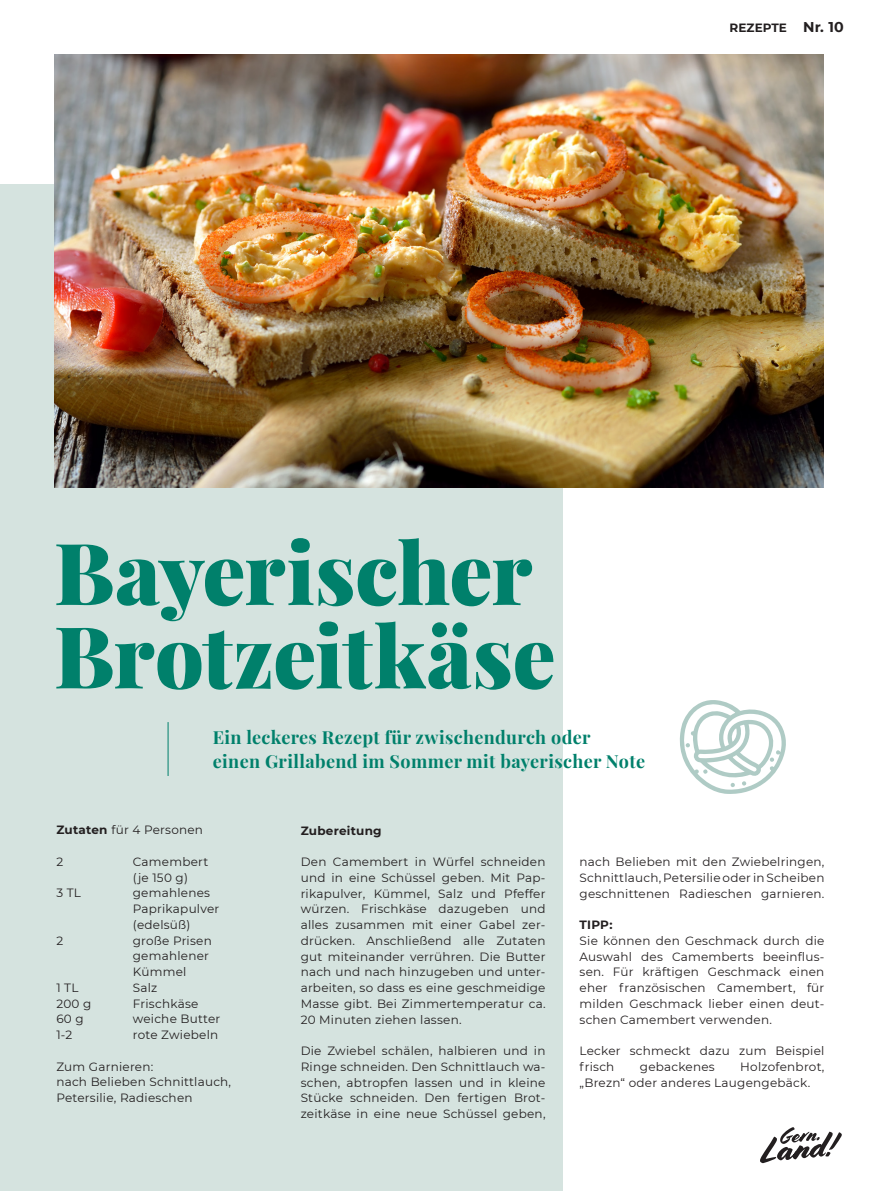
<style>
.page{position:relative;width:893px;height:1191px;background:#fff}
.page>*{position:absolute;margin:0;border:0;box-sizing:border-box;transform-origin:0 0}
.t1{font:900 85.65px/83.4px "Playfair Display";letter-spacing:-.005em;color:#00806b}
.t2{font:700 18px/24px "Playfair Display";letter-spacing:.02em;color:#00806b}
.t3{font:12px/15.8px "Montserrat";letter-spacing:.02em;color:#231f20}
.t4{font:700 12px "Montserrat";letter-spacing:.02em;color:#231f20}
.s1{font-size:14.1px}
.s2{font-weight:700}
</style>
<div class="page">
<svg style="left:760px;top:1127px;width:82px;height:36px"></svg>
<div style="left:0;top:185px;width:562px;height:1006px;background:#d5e3df"></div>
<img style="left:55px;top:54px;width:768px;height:434px">
<hr style="left:168px;top:722px;width:1px;height:54px;background:#00806b">
<svg style="left:679px;top:700px;width:107px;height:94px"></svg>
<p class="t4" style="left:729px;top:19px;width:116px">REZEPTE <span class="s1">Nr. 10</span></p>
<h1 class="t1" style="left:54px;top:524px;width:503px">Bayerischer<br>Brotzeitkäse</h1>
<h2 class="t2" style="left:213px;top:724px;width:434px">Ein leckeres Rezept für zwischendurch oder<br>einen Grillabend im Sommer mit bayerischer Note</h2>
<p class="t3" style="left:56px;top:822px;width:148px"><span class="s2">Zutaten</span> für 4 Personen</p>
<p class="t3" style="left:56px;top:853px;width:8px">2</p>
<p class="t3" style="left:133px;top:853px;width:77px">Camembert (je 150 g)</p>
<p class="t3" style="left:56px;top:885px;width:26px">3 TL</p>
<p class="t3" style="left:133px;top:885px;width:88px">gemahlenes<br>Paprikapulver (edelsüß)</p>
<p class="t3" style="left:56px;top:932px;width:8px">2</p>
<p class="t3" style="left:133px;top:932px;width:80px">große Prisen gemahlener<br>Kümmel</p>
<p class="t3" style="left:56px;top:979px;width:24px">1 TL</p>
<p class="t3" style="left:133px;top:979px;width:26px">Salz</p>
<p class="t3" style="left:56px;top:995px;width:36px">200 g</p>
<p class="t3" style="left:133px;top:995px;width:67px">Frischkäse</p>
<p class="t3" style="left:56px;top:1011px;width:29px">60 g</p>
<p class="t3" style="left:133px;top:1011px;width:89px">weiche Butter</p>
<p class="t3" style="left:56px;top:1026px;width:18px">1-2</p>
<p class="t3" style="left:133px;top:1026px;width:87px">rote Zwiebeln</p>
<p class="t3" style="left:56px;top:1058px;width:176px">Zum Garnieren:<br>nach Belieben Schnittlauch,<br>Petersilie, Radieschen</p>
<p class="t4" style="left:301px;top:821px;width:82px">Zubereitung</p>
<p class="t3" style="left:301px;top:853px;width:246px;text-align:justify">Den Camembert in Würfel schneiden und in eine Schüssel geben. Mit Pap&shy;rikapulver, Kümmel, Salz und Pfeffer würzen. Frischkäse dazugeben und alles zusammen mit einer Gabel zer&shy;drücken. Anschließend alle Zutaten gut miteinander verrühren. Die Butter nach und nach hinzugeben und unter&shy;arbeiten, so dass es eine geschmeidige Masse gibt. Bei Zimmertemperatur ca.<br>20 Minuten ziehen lassen.</p>
<p class="t3" style="left:301px;top:1042px;width:246px;text-align:justify">Die Zwiebel schälen, halbieren und in Ringe schneiden. Den Schnittlauch wa&shy;schen, abtropfen lassen und in kleine Stücke schneiden. Den fertigen Brot&shy;zeitkäse in eine neue Schüssel geben,</p>
<p class="t3" style="left:580px;top:853px;width:246px;text-align:justify">nach Belieben mit den Zwiebelringen, Schnittlauch, Petersilie oder in Scheiben geschnittenen Radieschen garnieren.</p>
<p class="t4" style="left:580px;top:916px;width:34px">TIPP:</p>
<p class="t3" style="left:580px;top:932px;width:246px;text-align:justify">Sie können den Geschmack durch die Auswahl des Camemberts beeinflus&shy;sen. Für kräftigen Geschmack einen eher französischen Camembert, für milden Geschmack lieber einen deut&shy;schen Camembert verwenden.</p>
<p class="t3" style="left:580px;top:1042px;width:246px">Lecker schmeckt dazu zum Beispiel frisch</p>
<p class="t3" style="left:580px;top:1058px;width:246px;text-indent:161px">Holzofenbrot, „Brezn“ oder anderes Laugengebäck.</p>
<p class="t3" style="left:640px;top:1058px;width:76px">gebackenes</p>
</div>
